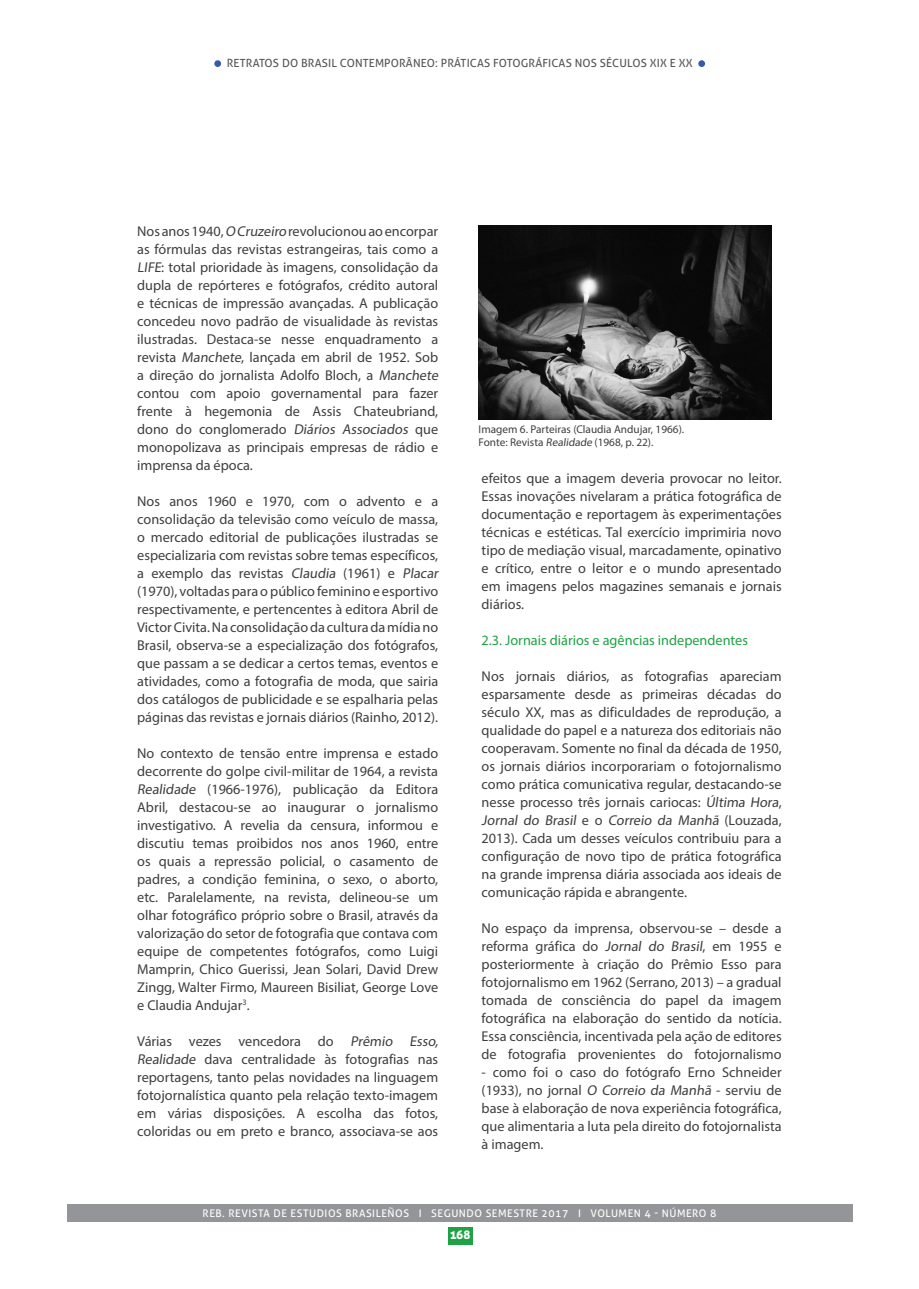
<style>
.page{position:relative;width:919px;height:1289px;background:#fff}
.page>*{position:absolute;margin:0;border:0;box-sizing:border-box;transform-origin:0 0}
.t1{font:14.25px/18px "Myriad Pro";color:#3e3e3f;text-align:justify}
.t2{font:14.25px "Myriad Pro";color:#1fa245}
.t3{font:12px "Aller Display";color:#fff}
.t4{font:11.25px "Myriad Pro";color:#3e3e3f}
.t5{font:11.25px "Aller";letter-spacing:.01em;color:#57585a}
.t6{font:10.5px "Aller";letter-spacing:.05em;color:#fff}
</style>
<div class="page">
<div style="left:67px;top:1203px;width:785px;height:18px;background:#939598"></div>
<div style="left:448px;top:1226px;width:24px;height:18px;background:#1fa245"></div>
<div style="left:214px;top:60px;width:7px;height:7px;background:#375ba9;border-radius:50%"></div>
<div style="left:698px;top:60px;width:7px;height:7px;background:#375ba9;border-radius:50%"></div>
<img style="left:478px;top:225px;width:293px;height:194px">
<p class="t5" style="left:227px;top:56px;width:467px">RETRATOS DO BRASIL CONTEMPORÂNEO: PRÁTICAS FOTOGRÁFICAS NOS SÉCULOS XIX E XX</p>
<p class="t1" style="left:137px;top:222px;width:305px;text-align:left">Nos anos 1940, O Cruzeiro revolucionou ao encorpar as fórmulas das revistas estrangeiras, tais como a LIFE: total prioridade às imagens, consolidação da dupla de repórteres e fotógrafos, crédito autoral e técnicas de impressão avançadas. A publicação concedeu novo padrão de visualidade às revistas ilustradas. Destaca-se nesse enquadramento a revista Manchete, lançada em abril de 1952. Sob a direção do jornalista Adolfo Bloch, a Manchete contou com apoio governamental para fazer frente à hegemonia de Assis Chateubriand, dono do conglomerado Diários Associados que monopolizava as principais empresas de rádio e imprensa da época.</p>
<p class="t1" style="left:137px;top:492px;width:305px;text-align:left">Nos anos 1960 e 1970, com o advento e a consolidação da televisão como veículo de massa, o mercado editorial de publicações ilustradas se especializaria com revistas sobre temas específicos, a exemplo das revistas Claudia (1961) e Placar (1970), voltadas para o público feminino e esportivo respectivamente, e pertencentes à editora Abril de Victor Civita. Na consolidação da cultura da mídia no Brasil, observa-se a especialização dos fotógrafos, que passam a se dedicar a certos temas, eventos e atividades, como a fotografia de moda, que sairia dos catálogos de publicidade e se espalharia pelas páginas das revistas e jornais diários (Rainho, 2012).</p>
<p class="t1" style="left:137px;top:744px;width:302px">No contexto de tensão entre imprensa e estado decorrente do golpe civil-militar de 1964, a revista Realidade (1966-1976), publicação da Editora Abril, destacou-se ao inaugurar o jornalismo investigativo. A revelia da censura, informou e discutiu temas proibidos nos anos 1960, entre os quais a repressão policial, o casamento de padres, a condição feminina, o sexo, o aborto, etc. Paralelamente, na revista, delineou-se um olhar fotográfico próprio sobre o Brasil, através da valorização do setor de fotografia que contava com equipe de competentes fotógrafos, como Luigi Mamprin, Chico Guerissi, Jean Solari, David Drew Zingg, Walter Firmo, Maureen Bisiliat, George Love e Claudia Andujar<sup>3</sup>.</p>
<p class="t1" style="left:137px;top:1032px;width:305px;text-align:left">Várias vezes vencedora do Prêmio Esso, Realidade dava centralidade às fotografias nas reportagens, tanto pelas novidades na linguagem fotojornalística quanto pela relação texto-imagem em várias disposições. A escolha das fotos, coloridas ou em preto e branco, associava-se aos</p>
<p class="t4" style="left:478px;top:422px;width:207px">Imagem 6. Parteiras (Claudia Andujar, 1966).</p>
<p class="t4" style="left:478px;top:435px;width:176px">Fonte: Revista Realidade (1968, p. 22).</p>
<p class="t1" style="left:481px;top:468px;width:301px">efeitos que a imagem deveria provocar no leitor.<br>Essas inovações nivelaram a prática fotográfica de documentação e reportagem às experimentações técnicas e estéticas. Tal exercício imprimiria novo tipo de mediação visual, marcadamente, opinativo e crítico, entre o leitor e o mundo apresentado em imagens pelos magazines semanais e jornais diários.</p>
<p class="t2" style="left:481px;top:631px;width:268px">2.3. Jornais diários e agências independentes</p>
<p class="t1" style="left:481px;top:666px;width:301px">Nos jornais diários, as fotografias apareciam esparsamente desde as primeiras décadas do século XX, mas as dificuldades de reprodução, a qualidade do papel e a natureza dos editoriais não cooperavam. Somente no final da década de 1950, os jornais diários incorporariam o fotojornalismo como prática comunicativa regular, destacando-se nesse processo três jornais cariocas: Última Hora, Jornal do Brasil e o Correio da Manhã ( Lo u za d a , 2013). Cada um desses veículos contribuiu para a configuração de novo tipo de prática fotográfica na grande imprensa diária associada aos ideais de comunicação rápida e abrangente.</p>
<p class="t1" style="left:481px;top:918px;width:301px">No espaço da imprensa, observou-se – desde a reforma gráfica do Jornal do Brasil, em 1955 e posteriormente à criação do Prêmio Esso para fotojornalismo em 1962 (Serrano, 2013) – a gradual tomada de consciência do papel da imagem fotográfica na elaboração do sentido da notícia.<br>Essa consciência, incentivada pela ação de editores de fotografia provenientes do fotojornalismo</p>
<p class="t1" style="left:481px;top:1062px;width:301px">- como foi o caso do fotógrafo Erno Schneider (1933), no jornal O Correio da Manhã - serviu de base à elaboração de nova experiência fotográfica, que alimentaria a luta pela direito do fotojornalista à imagem.</p>
<p class="t6" style="left:202px;top:1206px;width:515px">REB. REVISTA DE ESTUDIOS BRASILEÑOS I SEGUNDO SEMESTRE 2017 I VOLUMEN 4 - NÚMERO 8</p>
<p class="t3" style="left:450px;top:1227px;width:22px">168</p>
</div>
